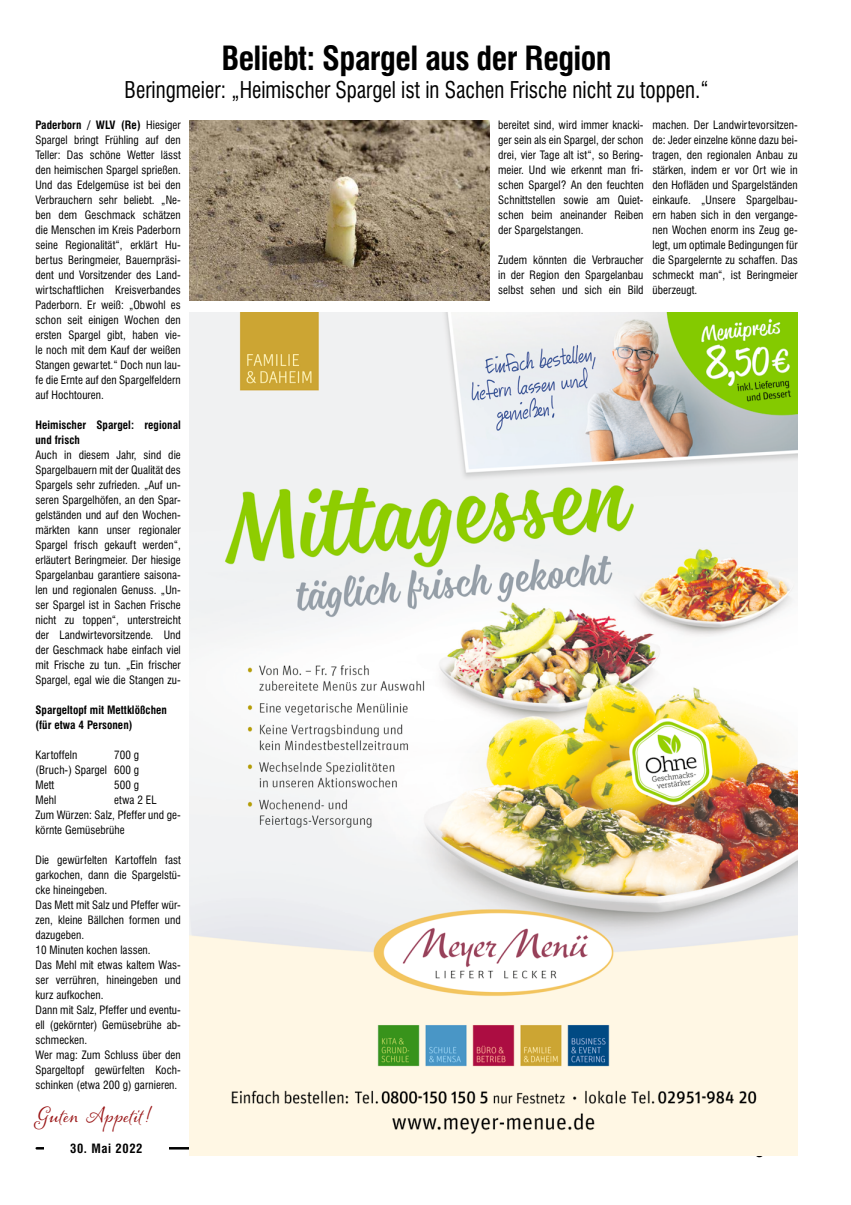
<style>
.page{position:relative;width:851px;height:1205px;background:#fff}
.page>*{position:absolute;margin:0;border:0;box-sizing:border-box;transform-origin:0 0}
.t1{font:700 condensed 32.5px "Swiss 721 BT";letter-spacing:-.02em;color:#000}
.t2{font:28.75px "Alana Smooth";letter-spacing:.005em;color:#991415}
.t3{font:condensed 22.5px "Swiss 721 BT";color:#000;scale:.94 1}
.t4{font:700 condensed 12.5px "Swiss 721 BT";letter-spacing:.05em;color:#000}
.t5{font:condensed 11.25px/15px "Swiss 721 BT";letter-spacing:.005em;color:#000;text-align:justify}
.t6{font:700 condensed 11.25px/15px "Swiss 721 BT";letter-spacing:.005em;color:#000}
.s1{font-weight:700}
</style>
<div class="page">
<hr style="left:37px;top:1147px;width:716px;height:2px;background:#000">
<div style="left:44px;top:1136px;width:124px;height:24px;background:#fff"></div>
<img style="left:190px;top:120px;width:299px;height:180px">
<img style="left:189px;top:312px;width:608px;height:843px">
<h1 class="t1" style="left:221px;top:39px;width:391px">Beliebt: Spargel aus der Region</h1>
<h3 class="t3" style="left:125px;top:76px;width:622px">Beringmeier: „Heimischer Spargel ist in Sachen Frische nicht zu toppen.“</h3>
<p class="t5" style="left:35px;top:117px;width:147px"><span class="s1">Paderborn / WLV (Re)</span> Hiesiger Spargel bringt Frühling auf den Teller: Das schöne Wetter lässt den heimischen Spargel sprießen.<br>Und das Edelgemüse ist bei den Verbrauchern sehr beliebt. „Ne&shy;ben dem Geschmack schätzen die Menschen im Kreis Paderborn seine Regionalität“, erklärt Hu&shy;bertus Beringmeier, Bauernpräsi&shy;dent und Vorsitzender des Land&shy;wirtschaftlichen Kreisverbandes Paderborn. Er weiß: „Obwohl es schon seit einigen Wochen den ersten Spargel gibt, haben vie&shy;le noch mit dem Kauf der weißen Stangen gewartet.“ Doch nun lau&shy;fe die Ernte auf den Spargelfeldern auf Hochtouren.</p>
<p class="t6" style="left:35px;top:417px;width:147px">Heimischer Spargel: regional und frisch</p>
<p class="t5" style="left:35px;top:447px;width:147px">Auch in diesem Jahr, sind die Spargelbauern mit der Qualität des Spargels sehr zufrieden. „Auf un&shy;seren Spargelhöfen, an den Spar&shy;gelständen und auf den Wochen&shy;märkten kann unser regionaler Spargel frisch gekauft werden“, erläutert Beringmeier. Der hiesige Spargelanbau garantiere saisona&shy;len und regionalen Genuss. „Un&shy;ser Spargel ist in Sachen Frische nicht zu toppen“, unterstreicht der Landwirtevorsitzende. Und der Geschmack habe einfach viel mit Frische zu tun. „Ein frischer Spargel, egal wie die Stangen zu-</p>
<p class="t5" style="left:498px;top:117px;width:147px">bereitet sind, wird immer knacki&shy;ger sein als ein Spargel, der schon drei, vier Tage alt ist“, so Bering&shy;meier. Und wie erkennt man fri&shy;schen Spargel? An den feuchten Schnittstellen sowie am Quiet&shy;schen beim aneinander Reiben der Spargelstangen.</p>
<p class="t5" style="left:498px;top:252px;width:147px">Zudem könnten die Verbraucher in der Region den Spargelanbau selbst sehen und sich ein Bild</p>
<p class="t5" style="left:652px;top:117px;width:147px">machen. Der Landwirtevorsitzen&shy;de: Jeder einzelne könne dazu bei&shy;tragen, den regionalen Anbau zu stärken, indem er vor Ort wie in den Hofläden und Spargelständen einkaufe. „Unsere Spargelbau&shy;ern haben sich in den vergange&shy;nen Wochen enorm ins Zeug ge&shy;legt, um optimale Bedingungen für die Spargelernte zu schaffen. Das schmeckt man“, ist Beringmeier überzeugt.</p>
<p class="t6" style="left:35px;top:702px;width:133px">Spargeltopf mit Mettklößchen (für etwa 4 Personen)</p>
<p class="t5" style="left:35px;top:747px;width:43px">Kartoffeln</p>
<p class="t5" style="left:35px;top:747px;width:105px;text-indent:79px">700 g (Bruch-) Spargel 600 g Mett</p>
<p class="t5" style="left:114px;top:777px;width:26px">500 g</p>
<p class="t5" style="left:35px;top:792px;width:147px;text-align:left;text-indent:79px">etwa 2 EL<br>Zum Würzen: Salz, Pfeffer und ge&shy;körnte Gemüsebrühe</p>
<p class="t5" style="left:35px;top:852px;width:147px;text-align:left">Die gewürfelten Kartoffeln fast garkochen, dann die Spargelstü&shy;cke hineingeben.<br>Das Mett mit Salz und Pfeffer wür&shy;zen, kleine Bällchen formen und dazugeben.<br>10 Minuten kochen lassen.<br>Das Mehl mit etwas kaltem Was&shy;ser verrühren, hineingeben und kurz aufkochen.<br>Dann mit Salz, Pfeffer und eventu&shy;ell (gekörnter) Gemüsebrühe ab&shy;schmecken.<br>Wer mag: Zum Schluss über den<br>Spargeltopf gewürfelten Koch&shy;schinken (etwa 200 g) garnieren.</p>
<h2 class="t2" style="left:35px;top:1095px;width:116px">Guten Appetit!</h2>
<p class="t5" style="left:35px;top:792px;width:22px">Mehl</p>
<p class="t4" style="left:70px;top:1141px;width:74px">30. Mai 2022</p>
</div>
